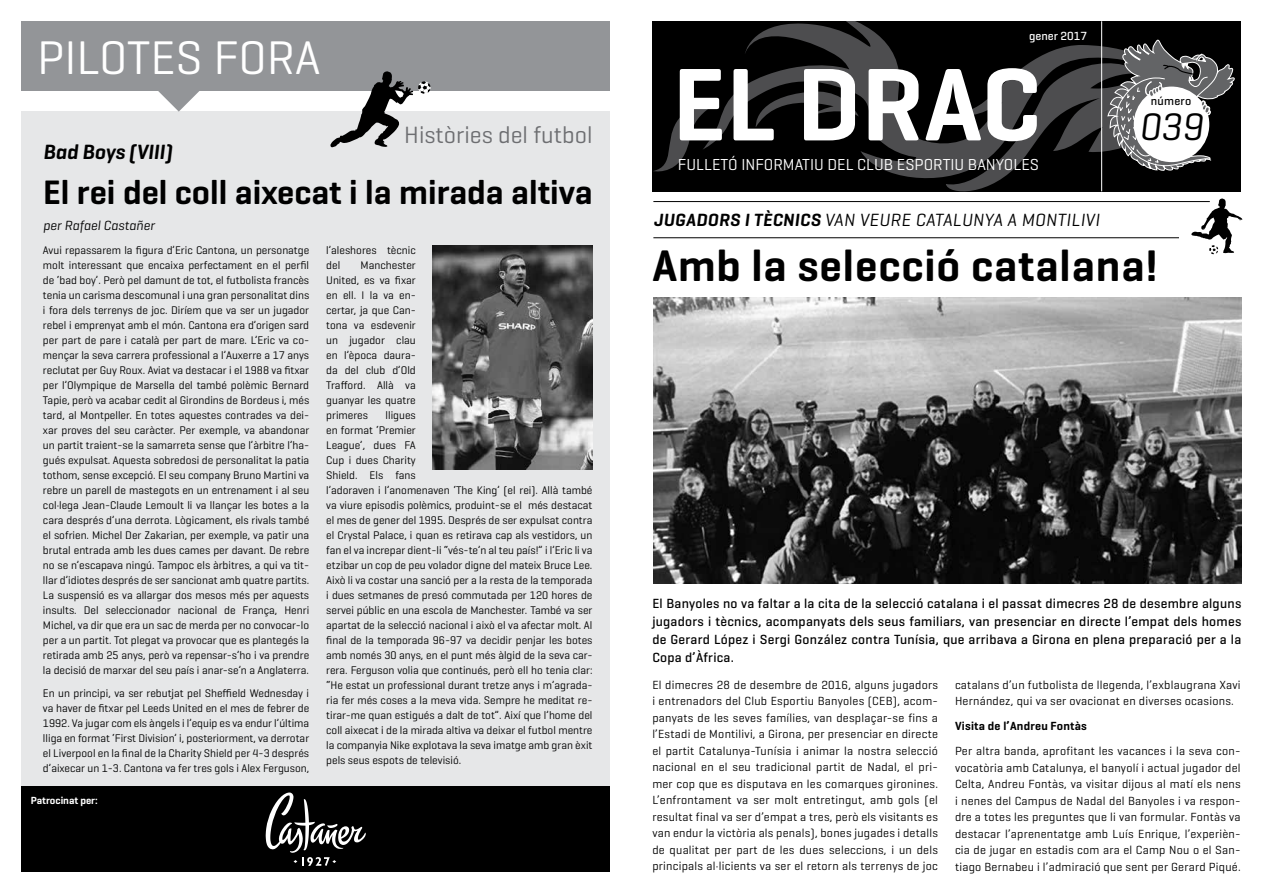
<style>
.page{position:relative;width:1263px;height:893px;background:#fff}
.page>*{position:absolute;margin:0;border:0;box-sizing:border-box;transform-origin:0 0}
.t1{font:600 105px "Geogrotesque";color:#fff}
.t2{font:48px "Geogrotesque";color:#fff}
.t3{font:600 45px "Geogrotesque";letter-spacing:.02em;color:#000}
.t4{font:italic 39px "Geogrotesque";color:#000}
.t5{font:600 34.5px "Geogrotesque";color:#000}
.t6{font:24px "Geogrotesque";color:#6d6e71}
.t7{font:italic 600 21px "Geogrotesque";color:#000}
.t8{font:italic 18px "Geogrotesque";letter-spacing:.02em;color:#000}
.t9{font:16.2px "Geogrotesque";color:#fff}
.t10{font:500 13.5px/18px "Geogrotesque";letter-spacing:.02em;color:#000;text-align:justify}
.t11{font:italic 13.5px "Geogrotesque";color:#000}
.t12{font:12px/16.5px "Geogrotesque";letter-spacing:.02em;color:#000;text-align:justify}
.t13{font:600 12px "Geogrotesque";letter-spacing:.02em;color:#000}
.t14{font:500 12px "Geogrotesque";color:#fff}
.t15{font:500 12px "Geogrotesque";letter-spacing:.02em;color:#000}
.t16{font:11.25px/15px "Geogrotesque";color:#000;text-align:justify}
.t17{font:600 10.5px "Geogrotesque";color:#fff}
.s1{font-weight:600}
</style>
<div class="page">
<div style="left:21px;top:112px;width:589px;height:760px;background:#e6e7e8"></div>
<div style="left:652px;top:21px;width:589px;height:170px;background:#000"></div>
<svg style="left:653px;top:21px;width:454px;height:170px"></svg>
<hr style="left:1101px;top:21px;width:1px;height:170px;background:#fff">
<div style="left:21px;top:787px;width:589px;height:85px;background:#000"></div>
<svg style="left:266px;top:792px;width:100px;height:74px"></svg>
<svg style="left:1107px;top:39px;width:128px;height:132px"></svg>
<div style="left:21px;top:21px;width:589px;height:69px;background:#939598"></div>
<svg style="left:155px;top:90px;width:48px;height:22px"></svg>
<svg style="left:330px;top:71px;width:101px;height:77px"></svg>
<hr style="left:653px;top:201px;width:557px;height:1px;background:#000">
<hr style="left:653px;top:237px;width:526px;height:1px;background:#000">
<svg style="left:1191px;top:198px;width:51px;height:56px"></svg>
<img style="left:654px;top:297px;width:588px;height:287px">
<img style="left:433px;top:245px;width:160px;height:224px">
<h2 class="t2" style="left:37px;top:28px;width:285px">PILOTES FORA</h2>
<h3 class="t6" style="left:404px;top:120px;width:190px">Històries del futbol</h3>
<h3 class="t7" style="left:43px;top:139px;width:131px">Bad Boys (VIII)</h3>
<h3 class="t5" style="left:43px;top:171px;width:551px">El rei del coll aixecat i la mirada altiva</h3>
<p class="t11" style="left:43px;top:217px;width:113px">per Rafael Castañer</p>
<p class="t16" style="left:43px;top:242px;width:268px">Avui repassarem la figura d’Eric Cantona, un personatge molt interessant que encaixa perfectament en el perfil de ‘bad boy’. Però pel damunt de tot, el futbolista francès tenia un carisma descomunal i una gran personalitat dins i fora dels terrenys de joc. Diríem que va ser un jugador rebel i emprenyat amb el món. Cantona era d’origen sard per part de pare i català per part de mare. L’Eric va co&shy;mençar la seva carrera professional a l’Auxerre a 17 anys reclutat per Guy Roux. Aviat va destacar i el 1988 va fitxar per l’Olympique de Marsella del també polèmic Bernard Tapie, però va acabar cedit al Girondins de Bordeus i, més tard, al Montpeller. En totes aquestes contrades va dei&shy;xar proves del seu caràcter. Per exemple, va abandonar un partit traient-se la samarreta sense que l’àrbitre l’ha&shy;gués expulsat. Aquesta sobredosi de personalitat la patia tothom, sense excepció. El seu company Bruno Martini va rebre un parell de mastegots en un entrenament i al seu col·lega Jean-Claude Lemoult li va llançar les botes a la cara després d’una derrota. Lògicament, els rivals també el sofrien. Michel Der Zakarian, per exemple, va patir una brutal entrada amb les dues cames per davant. De rebre no se n’escapava ningú. Tampoc els àrbitres, a qui va tit&shy;llar d’idiotes després de ser sancionat amb quatre partits.<br>La suspensió es va allargar dos mesos més per aquests insults. Del seleccionador nacional de França, Henri Michel, va dir que era un sac de merda per no convocar-lo per a un partit. Tot plegat va provocar que es plantegés la retirada amb 25 anys, però va repensar-s’ho i va prendre la decisió de marxar del seu país i anar-se’n a Anglaterra.</p>
<p class="t16" style="left:43px;top:685px;width:268px">En un principi, va ser rebutjat pel Sheffield Wednesday i va haver de fitxar pel Leeds United en el mes de febrer de 1992. Va jugar com els àngels i l’equip es va endur l’última lliga en format ‘First Division’ i, posteriorment, va derrotar el Liverpool en la final de la Charity Shield per 4-3 després d’aixecar un 1-3. Cantona va fer tres gols i Alex Ferguson,</p>
<p class="t17" style="left:31px;top:793px;width:68px">Patrocinat per:</p>
<p class="t16" style="left:326px;top:242px;width:91px">l’aleshores tècnic del</p>
<p class="t16" style="left:326px;top:257px;width:91px;text-indent:34px">Manchester United, es va fixar en ell. I la va en&shy;certar, ja que Can&shy;tona va esdevenir un jugador clau en l’època daura&shy;da del club d’Old Trafford. Allà va guanyar les quatre primeres</p>
<p class="t16" style="left:326px;top:407px;width:268px;text-align:left;text-indent:59px">lligues<br>en format ‘Premier<br>League’, dues FA<br>Cup i dues Charity<br>Shield. Els fans<br>l’adoraven i l’anomenaven ‘The King’ (el rei). Allà també va viure episodis polèmics, produint-se el més destacat el mes de gener del 1995. Després de ser expulsat contra el Crystal Palace, i quan es retirava cap als vestidors, un fan el va increpar dient-li “vés-te’n al teu país!” i l’Eric li va etzibar un cop de peu volador digne del mateix Bruce Lee.<br>Això li va costar una sanció per a la resta de la temporada i dues setmanes de presó commutada per 120 hores de servei públic en una escola de Manchester. També va ser apartat de la selecció nacional i això el va afectar molt. Al final de la temporada 96-97 va decidir penjar les botes amb només 30 anys, en el punt més àlgid de la seva car&shy;rera. Ferguson volia que continués, però ell ho tenia clar: “He estat un professional durant tretze anys i m’agrada&shy;ria fer més coses a la meva vida. Sempre he meditat re&shy;tirar-me quan estigués a dalt de tot”. Així que l’home del coll aixecat i de la mirada altiva va deixar el futbol mentre la companyia Nike explotava la seva imatge amb gran èxit pels seus espots de televisió.</p>
<p class="t14" style="left:1029px;top:29px;width:59px">gener 2017</p>
<h1 class="t1" style="left:672px;top:39px;width:370px">EL DRAC</h1>
<h3 class="t9" style="left:678px;top:155px;width:362px">FULLETÓ INFORMATIU DEL CLUB ESPORTIU BANYOLES</h3>
<h3 class="t8" style="left:654px;top:209px;width:447px"><span class="s1">JUGADORS I TÈCNICS</span> VAN VEURE CATALUNYA A MONTILIVI</h3>
<p class="t15" style="left:1151px;top:93px;width:42px">número</p>
<h3 class="t4" style="left:1139px;top:102px;width:65px">039</h3>
<h3 class="t3" style="left:652px;top:238px;width:507px">Amb la selecció catalana!</h3>
<p class="t10" style="left:652px;top:594px;width:590px">El Banyoles no va faltar a la cita de la selecció catalana i el passat dimecres 28 de desembre alguns jugadors i tècnics, acompanyats dels seus familiars, van presenciar en directe l’empat dels homes de Gerard López i Sergi González contra Tunísia, que arribava a Girona en plena preparació per a la Copa d’Àfrica.</p>
<p class="t12" style="left:652px;top:676px;width:287px">El dimecres 28 de desembre de 2016, alguns jugadors i entrenadors del Club Esportiu Banyoles (CEB), acom&shy;panyats de les seves famílies, van desplaçar-se fins a l’Estadi de Montilivi, a Girona, per presenciar en directe el partit Catalunya-Tunísia i animar la nostra selecció nacional en el seu tradicional partit de Nadal, el pri&shy;mer cop que es disputava en les comarques gironines.<br>L’enfrontament va ser molt entretingut, amb gols (el resultat final va ser d’empat a tres, però els visitants es van endur la victòria als penals), bones jugades i detalls de qualitat per part de les dues seleccions, i un dels principals al·licients va ser el retorn als terrenys de joc</p>
<p class="t12" style="left:955px;top:676px;width:287px">catalans d’un futbolista de llegenda, l’exblaugrana Xavi<br>Hernández, qui va ser ovacionat en diverses ocasions.</p>
<p class="t13" style="left:955px;top:719px;width:133px">Visita de l’Andreu Fontàs</p>
<p class="t12" style="left:955px;top:742px;width:287px">Per altra banda, aprofitant les vacances i la seva con&shy;vocatòria amb Catalunya, el banyolí i actual jugador del Celta, Andreu Fontàs, va visitar dijous al matí els nens i nenes del Campus de Nadal del Banyoles i va respon&shy;dre a totes les preguntes que li van formular. Fontàs va destacar l’aprenentatge amb Luís Enrique, l’experièn&shy;cia de jugar en estadis com ara el Camp Nou o el San&shy;tiago Bernabeu i l’admiració que sent per Gerard Piqué.</p>
</div>
